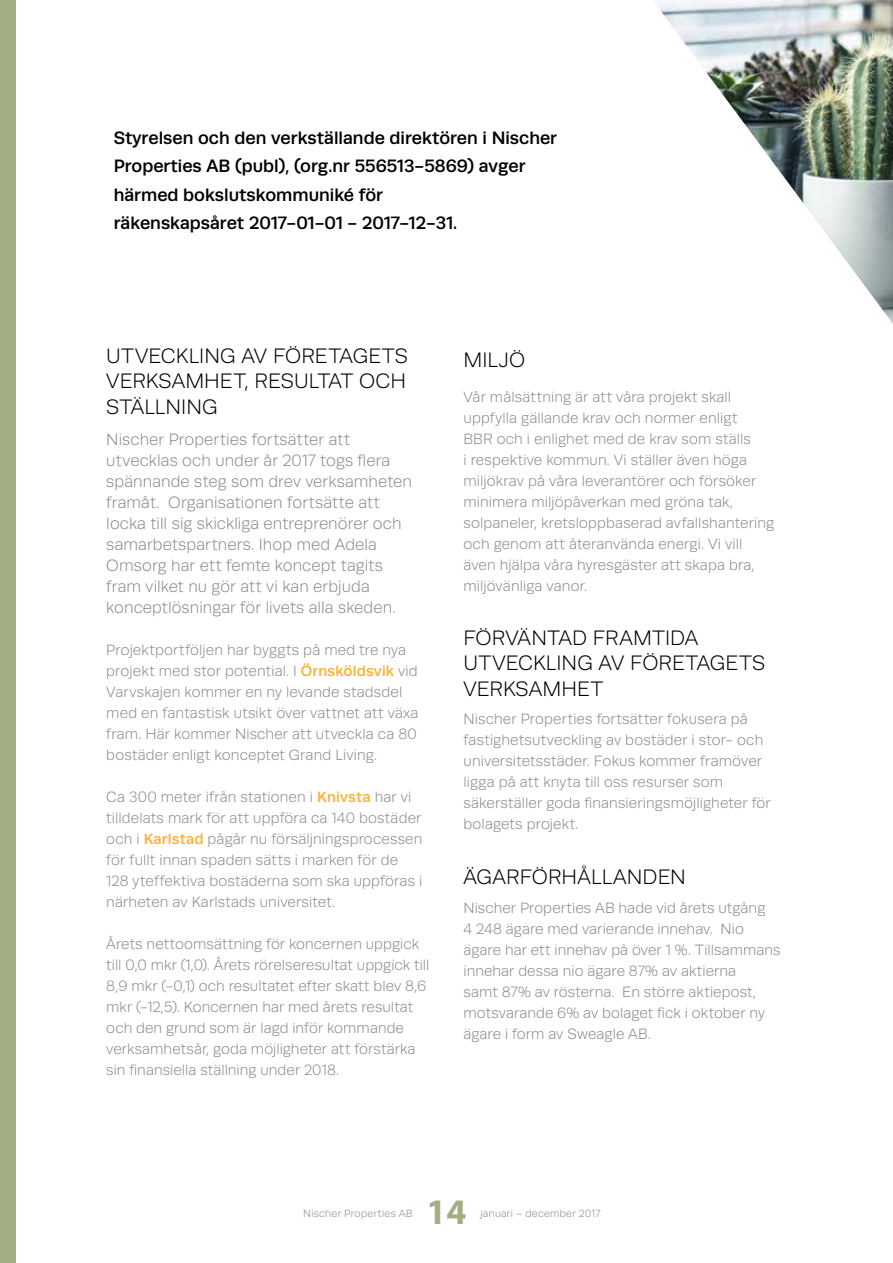
<style>
.page{position:relative;width:893px;height:1263px;background:#fff}
.page>*{position:absolute;margin:0;border:0;box-sizing:border-box;transform-origin:0 0}
.t1{font:700 36px "Myriad Pro";color:#a3ad84}
.t2{font:300 21px/25.5px "Runda";letter-spacing:.005em;color:#000;text-align:justify}
.t3{font:500 18px/28.5px "Runda";color:#000}
.t4{font:300 16.5px/21px "Runda";letter-spacing:.005em;color:#878787}
.t5{font:300 15px/21px "Runda";letter-spacing:.01em;color:#878787}
.t6{font:300 10.5px "Runda";letter-spacing:.025em;color:#878787}
.s1{font-weight:500;color:#f9b234}
</style>
<div class="page">
<div style="left:0;top:0;width:15px;height:1263px;background:#a3ad84"></div>
<img style="left:653px;top:0;width:240px;height:324px">
<p class="t3" style="left:114px;top:123px;width:445px">Styrelsen och den verkställande direktören i Nischer Properties AB (publ), (org.nr 556513-5869) avger härmed bokslutskommuniké för<br>räkenskapsåret 2017-01-01 - 2017-12-31.</p>
<h2 class="t2" style="left:106px;top:343px;width:303px">UTVECKLING AV FÖRETAGETS VERKSAMHET, RESULTAT OCH STÄLLNING</h2>
<p class="t4" style="left:106px;top:429px;width:307px">Nischer Properties fortsätter att utvecklas och under år 2017 togs flera spännande steg som drev verksamheten framåt. Organisationen fortsätte att locka till sig skickliga entreprenörer och samarbetspartners. Ihop med Adela Omsorg har ett femte koncept tagits fram vilket nu gör att vi kan erbjuda konceptlösningar för livets alla skeden.</p>
<p class="t5" style="left:106px;top:640px;width:314px">Projektportföljen har byggts på med tre nya projekt med stor potential. I <span class="s1">Örnsköldsvik</span> vid Varvskajen kommer en ny levande stadsdel med en fantastisk utsikt över vattnet att växa fram. Här kommer Nischer att utveckla ca 80 bostäder enligt konceptet Grand Living.</p>
<p class="t5" style="left:106px;top:787px;width:318px">Ca 300 meter ifrån stationen i <span class="s1">Knivsta</span> har vi tilldelats mark för att uppföra ca 140 bostäder och i <span class="s1">Karlstad</span> pågår nu försäljningsprocessen för fullt innan spaden sätts i marken för de 128 yteffektiva bostäderna som ska uppföras i närheten av Karlstads universitet.</p>
<p class="t5" style="left:106px;top:934px;width:325px">Årets nettoomsättning för koncernen uppgick till 0,0 mkr (1,0). Årets rörelseresultat uppgick till 8,9 mkr (-0,1) och resultatet efter skatt blev 8,6 mkr (-12,5). Koncernen har med årets resultat och den grund som är lagd inför kommande verksamhetsår, goda möjligheter att förstärka sin finansiella ställning under 2018.</p>
<h2 class="t2" style="left:463px;top:347px;width:63px">MILJÖ</h2>
<p class="t5" style="left:463px;top:386px;width:312px">Vår målsättning är att våra projekt skall uppfylla gällande krav och normer enligt<br>BBR och i enlighet med de krav som ställs<br>i respektive kommun. Vi ställer även höga miljökrav på våra leverantörer och försöker minimera miljöpåverkan med gröna tak, solpaneler, kretsloppbaserad avfallshantering och genom att återanvända energi. Vi vill även hjälpa våra hyresgäster att skapa bra, miljövänliga vanor.</p>
<h2 class="t2" style="left:463px;top:625px;width:303px;text-align:left">FÖRVÄNTAD FRAMTIDA<br>UTVECKLING AV FÖRETAGETS<br>VERKSAMHET</h2>
<p class="t5" style="left:463px;top:709px;width:309px">Nischer Properties fortsätter fokusera på fastighetsutveckling av bostäder i stor- och universitetsstäder. Fokus kommer framöver ligga på att knyta till oss resurser som säkerställer goda finansieringsmöjligheter för bolagets projekt.</p>
<h2 class="t2" style="left:463px;top:864px;width:224px">ÄGARFÖRHÅLLANDEN</h2>
<p class="t5" style="left:463px;top:897px;width:319px">Nischer Properties AB hade vid årets utgång<br>4 248 ägare med varierande innehav. Nio ägare har ett innehav på över 1 %. Tillsammans innehar dessa nio ägare 87% av aktierna<br>samt 87% av rösterna. En större aktiepost, motsvarande 6% av bolaget fick i oktober ny ägare i form av Sweagle AB.</p>
<p class="t6" style="left:303px;top:1208px;width:111px">Nischer Properties AB</p>
<h1 class="t1" style="left:426px;top:1188px;width:41px">14</h1>
<p class="t6" style="left:480px;top:1208px;width:122px">januari – december 2017</p>
</div>
